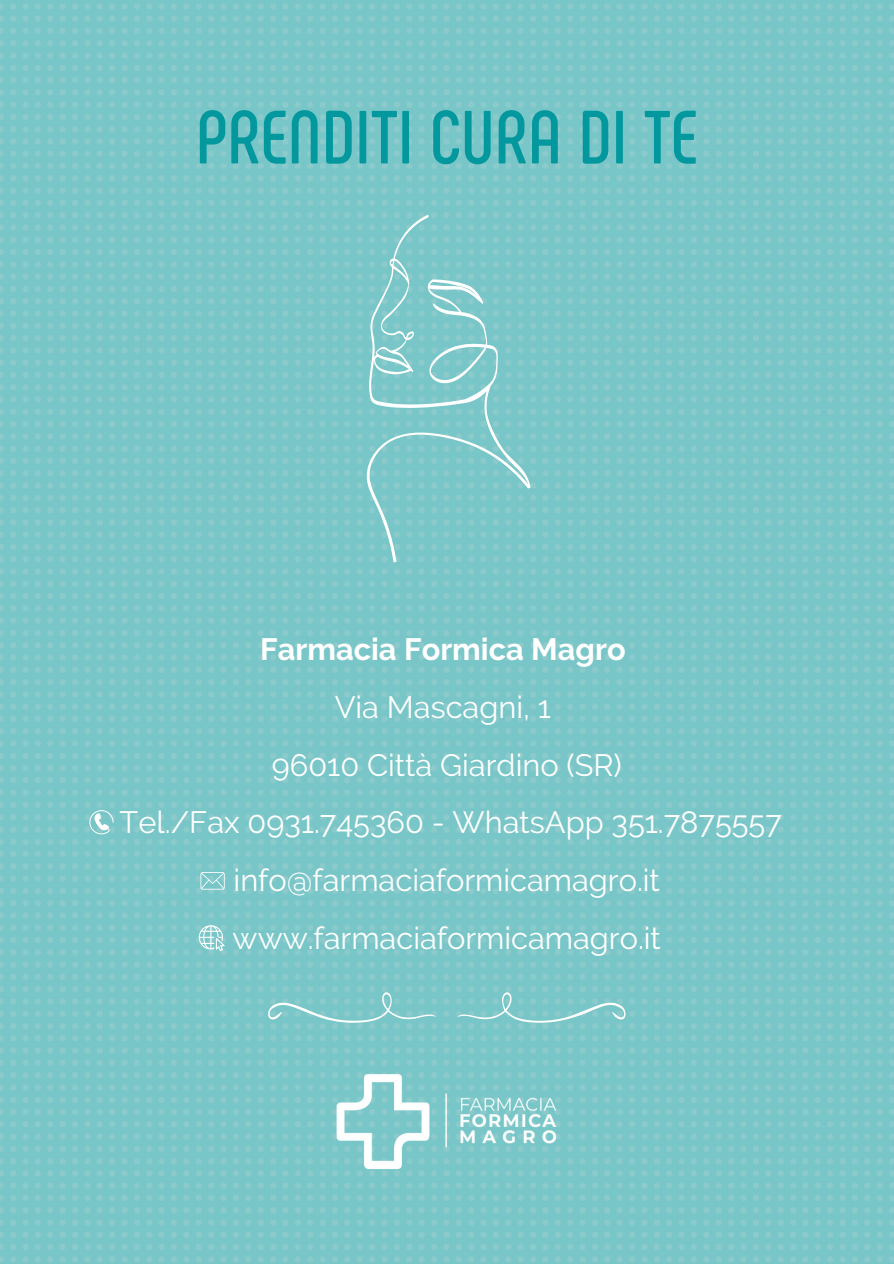
<style>
.page{position:relative;width:894px;height:1264px;background:#fff}
.page>*{position:absolute;margin:0;border:0;box-sizing:border-box;transform-origin:0 0}
.t1{font:75px "RTL Phenomena Medium";color:#03989e}
.t2{font:30.75px "Raleway";color:#fff}
.t3{font:700 30.75px "Raleway";color:#fff}
</style>
<div class="page">
<img style="left:0;top:0;width:893px;height:1263px">
<svg style="left:89px;top:810px;width:25px;height:24px"></svg>
<svg style="left:200px;top:872px;width:25px;height:17px"></svg>
<svg style="left:363px;top:214px;width:167px;height:349px;background:#84cacb"></svg>
<svg style="left:268px;top:992px;width:168px;height:30px;background:#87cbcd"></svg>
<svg style="left:457px;top:992px;width:167px;height:30px;background:#87cbcd"></svg>
<img style="left:333px;top:1067px;width:227px;height:107px">
<svg style="left:199px;top:925px;width:25px;height:26px"></svg>
<p class="t1" style="left:196px;top:88px;width:503px">PRENDITI CURA DI TE</p>
<h1 class="t3" style="left:260px;top:631px;width:367px">Farmacia Formica Magro</h1>
<p class="t2" style="left:334px;top:689px;width:218px">Via Mascagni, 1</p>
<p class="t2" style="left:272px;top:746px;width:351px">96010 Città Giardino (SR)</p>
<p class="t2" style="left:120px;top:804px;width:663px">Tel./Fax 0931.745360 - WhatsApp 351.7875557</p>
<p class="t2" style="left:233px;top:862px;width:427px">info@farmaciaformicamagro.it</p>
<p class="t2" style="left:232px;top:919px;width:429px">www.farmaciaformicamagro.it</p>
</div>
